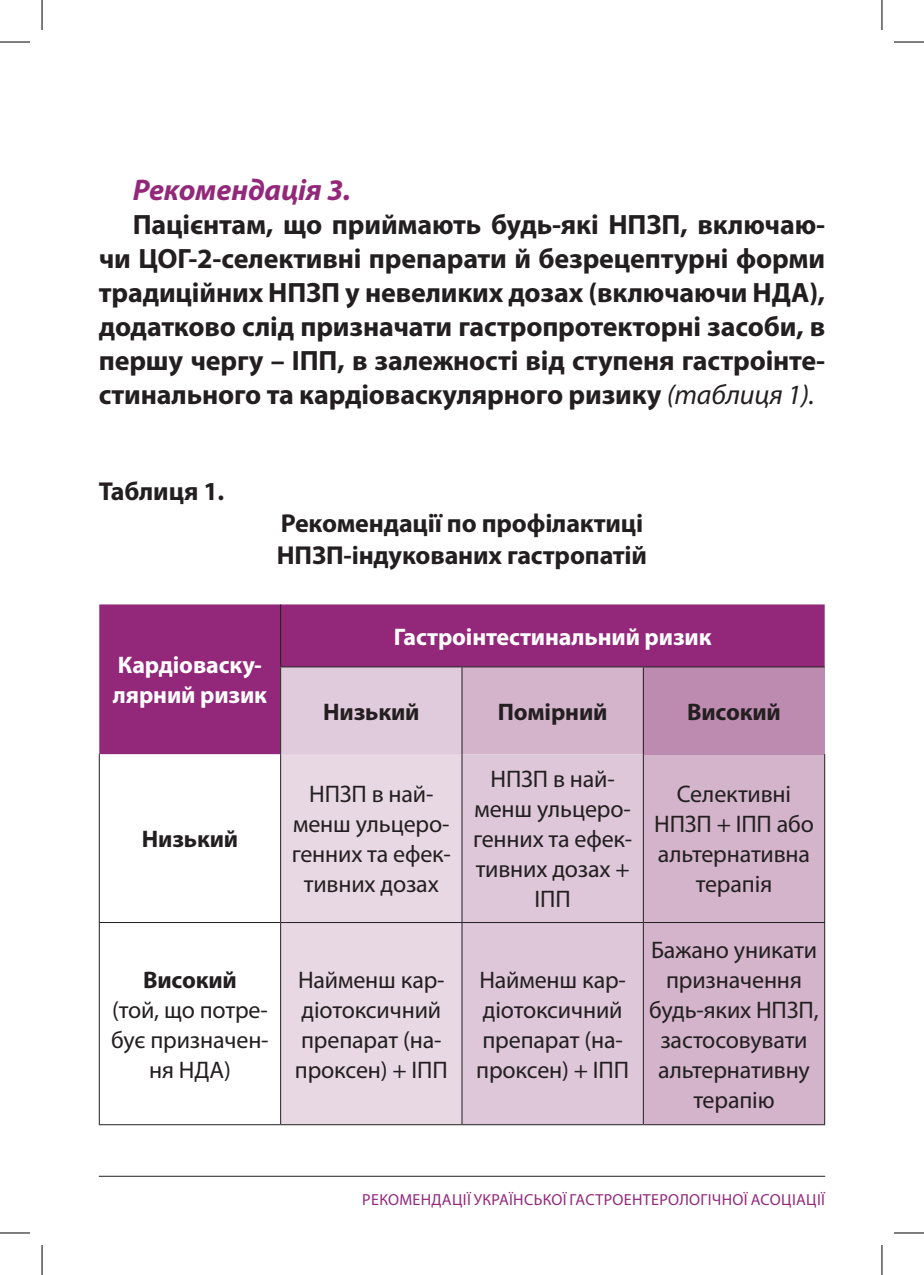
<style>
.page{position:relative;width:924px;height:1275px;background:#fff}
.page>*{position:absolute;margin:0;border:0;box-sizing:border-box;transform-origin:0 0}
.t1{font:italic 700 30px "Myriad Pro";letter-spacing:-.005em;color:#93287b}
.t2{font:700 28px/34px "Myriad Pro";letter-spacing:-.005em;color:#231f20;text-align:justify}
.t3{font:700 26px/32px "Myriad Pro";letter-spacing:-.005em;color:#231f20}
.t4{font:24px/30px "Myriad Pro";letter-spacing:-.005em;color:#231f20;text-align:center}
.t5{font:700 24px/30px "Myriad Pro";letter-spacing:-.005em;color:#fff}
.t6{font:700 24px "Myriad Pro";letter-spacing:-.005em;color:#231f20}
.t7{font:16px "Myriad Pro";letter-spacing:.02em;color:#93287b}
.s1{font-weight:400;font-style:italic}
</style>
<div class="page">
<div style="left:99px;top:604px;width:725px;height:150px;background:#93287b"></div>
<div style="left:280px;top:667px;width:182px;height:87px;background:#e0cbdc"></div>
<svg style="left:462px;top:667px;width:361px;height:457px;background:#c3a6bb"></svg>
<div style="left:643px;top:667px;width:181px;height:87px;background:#be8bb0"></div>
<div style="left:281px;top:754px;width:180px;height:370px;background:#e8d8e3"></div>
<div style="left:462px;top:754px;width:180px;height:370px;background:#ddc7d9"></div>
<hr style="left:280px;top:666px;width:182px;height:1px;background:#231f20">
<hr style="left:462px;top:666px;width:181px;height:1px;background:#231f20">
<hr style="left:643px;top:666px;width:181px;height:1px;background:#231f20">
<hr style="left:99px;top:922px;width:181px;height:1px;background:#231f20">
<hr style="left:280px;top:922px;width:182px;height:1px;background:#231f20">
<hr style="left:462px;top:922px;width:181px;height:1px;background:#231f20">
<hr style="left:643px;top:922px;width:181px;height:1px;background:#231f20">
<hr style="left:99px;top:1124px;width:181px;height:1px;background:#231f20">
<hr style="left:280px;top:1124px;width:182px;height:1px;background:#231f20">
<hr style="left:462px;top:1124px;width:181px;height:1px;background:#231f20">
<hr style="left:643px;top:1124px;width:181px;height:1px;background:#231f20">
<hr style="left:99px;top:754px;width:1px;height:168px;background:#231f20">
<hr style="left:99px;top:923px;width:1px;height:201px;background:#231f20">
<hr style="left:280px;top:604px;width:1px;height:62px;background:#231f20">
<hr style="left:280px;top:667px;width:1px;height:87px;background:#231f20">
<hr style="left:461px;top:667px;width:1px;height:87px;background:#231f20">
<hr style="left:642px;top:667px;width:1px;height:87px;background:#231f20">
<hr style="left:280px;top:754px;width:1px;height:168px;background:#231f20">
<hr style="left:461px;top:754px;width:1px;height:168px;background:#231f20">
<hr style="left:642px;top:754px;width:1px;height:168px;background:#231f20">
<hr style="left:823px;top:754px;width:1px;height:168px;background:#231f20">
<hr style="left:280px;top:923px;width:1px;height:201px;background:#231f20">
<hr style="left:461px;top:923px;width:1px;height:201px;background:#231f20">
<hr style="left:642px;top:923px;width:1px;height:201px;background:#231f20">
<hr style="left:823px;top:923px;width:1px;height:201px;background:#231f20">
<hr style="left:99px;top:1175px;width:725px;height:1px;background:#231f20">
<hr style="left:0;top:42px;width:30px;height:1px;background:#000">
<hr style="left:893px;top:42px;width:30px;height:1px;background:#000">
<hr style="left:0;top:1232px;width:30px;height:1px;background:#000">
<hr style="left:893px;top:1232px;width:30px;height:1px;background:#000">
<hr style="left:42px;top:0;width:1px;height:30px;background:#000">
<hr style="left:42px;top:1245px;width:1px;height:30px;background:#000">
<hr style="left:881px;top:0;width:1px;height:30px;background:#000">
<hr style="left:881px;top:1245px;width:1px;height:30px;background:#000">
<p class="t1" style="left:133px;top:171px;width:219px">Рекомендація 3.</p>
<p class="t2" style="left:99px;top:207px;width:727px;text-indent:34px">Пацієнтам, що приймають будь-які НПЗП, включаю&shy;чи ЦОГ-2-селективні препарати й безрецептурні форми традиційних НПЗП у невеликих дозах (включаючи НДА), додатково слід призначати гастропротекторні засоби, в першу чергу – ІПП, в залежності від ступеня гастроінте&shy;стинального та кардіоваскулярного ризику <span class="s1">(таблиця 1).</span></p>
<p class="t3" style="left:99px;top:475px;width:127px">Таблиця 1.</p>
<p class="t3" style="left:277px;top:507px;width:372px">Рекомендації по профілактиці<br>НПЗП-індукованих гастропатій</p>
<p class="t5" style="left:113px;top:649px;width:155px">Кардіоваску&shy;лярний ризик</p>
<p class="t6" style="left:142px;top:823px;width:98px">Низький</p>
<p class="t6" style="left:143px;top:964px;width:95px">Високий</p>
<p class="t4" style="left:111px;top:994px;width:159px">(той, що потре&shy;бує призначен&shy;ня НДА)</p>
<p class="t5" style="left:393px;top:621px;width:319px">Гастроінтестинальний ризик</p>
<p class="t6" style="left:323px;top:696px;width:98px">Низький</p>
<p class="t6" style="left:497px;top:696px;width:111px">Помірний</p>
<p class="t6" style="left:686px;top:696px;width:95px">Високий</p>
<p class="t4" style="left:291px;top:779px;width:161px">НПЗП в най&shy;менш ульцеро&shy;генних та ефек&shy;тивних дозах</p>
<p class="t4" style="left:473px;top:764px;width:161px">НПЗП в най&shy;менш ульцеро&shy;генних та ефек&shy;тивних дозах +<br>ІПП</p>
<p class="t4" style="left:295px;top:964px;width:154px;text-align:left">Найменш кар&shy;діотоксичний препарат (на&shy;проксен) + ІПП</p>
<p class="t4" style="left:476px;top:964px;width:154px;text-align:left">Найменш кар&shy;діотоксичний препарат (на&shy;проксен) + ІПП</p>
<p class="t4" style="left:653px;top:779px;width:161px">Селективні<br>НПЗП + ІПП або альтернативна терапія</p>
<p class="t4" style="left:649px;top:934px;width:171px">Бажано уникати призначення будь-яких НПЗП, застосовувати альтернативну терапію</p>
<p class="t7" style="left:362px;top:1189px;width:464px">РЕКОМЕНДАЦІЇ УКРАЇНСЬКОЇ ГАСТРОЕНТЕРОЛОГІЧНОЇ АСОЦІАЦІЇ</p>
</div>
